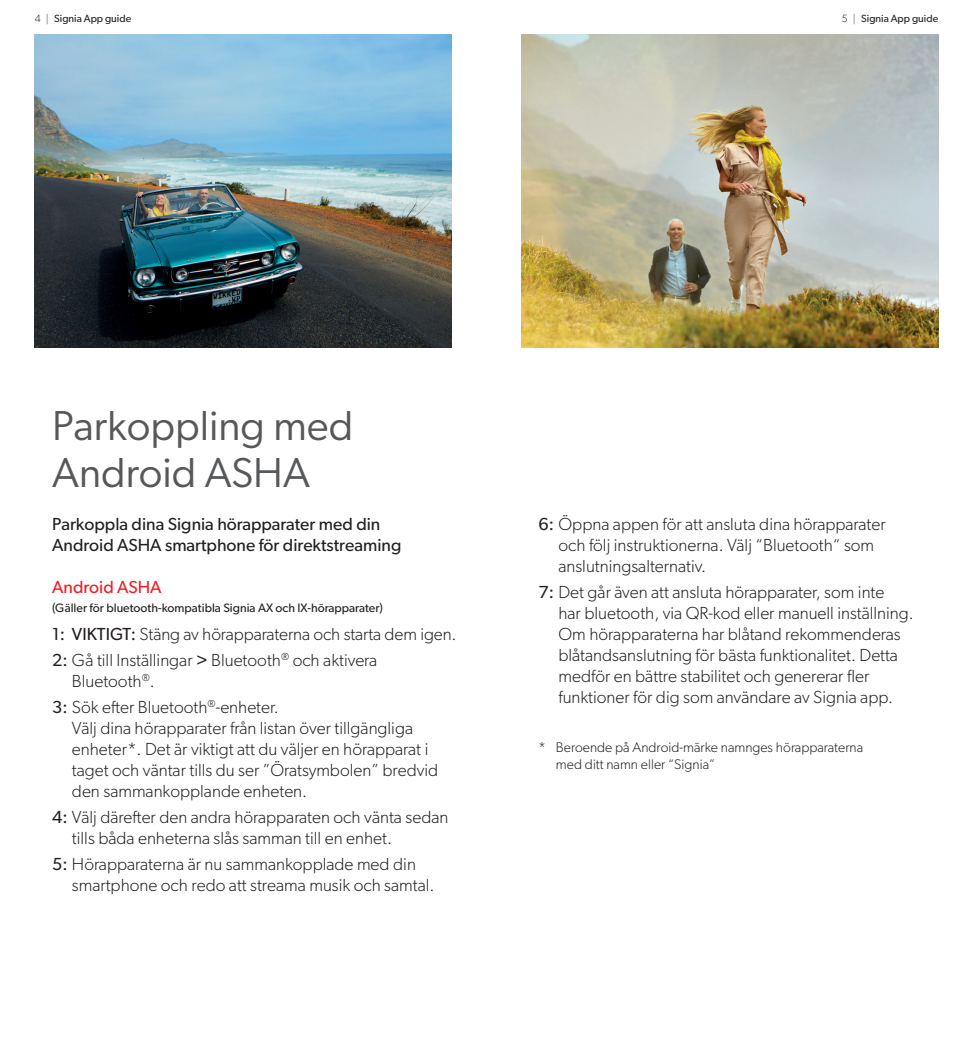
<style>
.page{position:relative;width:973px;height:1042px;background:#fff}
.page>*{position:absolute;margin:0;border:0;box-sizing:border-box;transform-origin:0 0}
.t1{font:42px/46.2px "Gibson";color:#57585a}
.t2{font:300 17.5px/21px "Gibson";color:#231f20}
.t3{font:17.5px/21px "Gibson";color:#231f20}
.t4{font:17.5px "Gibson";color:#ee1d23}
.t5{font:300 14px/16.8px "Gibson";color:#231f20}
.t6{font:12.25px "Gibson";color:#231f20}
.t7{font:10.5px "Gibson";color:#231f20}
.t8{font:300 10.5px "Gibson";color:#231f20}
.s1{font-weight:400}
</style>
<div class="page">
<img style="left:521px;top:35px;width:417px;height:312px">
<img style="left:35px;top:35px;width:416px;height:312px">
<p class="t8" style="left:35px;top:12px;width:7px">4</p>
<p class="t7" style="left:54px;top:13px;width:78px">Signia App guide</p>
<p class="t8" style="left:841px;top:12px;width:7px">5</p>
<p class="t7" style="left:861px;top:13px;width:78px">Signia App guide</p>
<h1 class="t1" style="left:52px;top:402px;width:303px">Parkoppling med<br>Android ASHA</h1>
<p class="t3" style="left:52px;top:513px;width:351px">Parkoppla dina Signia hörapparater med din<br>Android ASHA smartphone för direktstreaming</p>
<p class="t4" style="left:52px;top:576px;width:111px">Android ASHA</p>
<p class="t6" style="left:52px;top:601px;width:332px">(Gäller för bluetooth-kompatibla Signia AX och IX-hörapparater)</p>
<p class="t2" style="left:52px;top:621px;width:406px;line-height:25.9px"><span class="s1">1: VIKTIGT:</span> Stäng av hörapparaterna och starta dem igen.<br><span class="s1">2:</span> Gå till Inställingar <span class="s1">&gt;</span> Bluetooth<sup>®</sup> och aktivera</p>
<p class="t2" style="left:52px;top:668px;width:228px;line-height:25.9px;text-indent:20px">Bluetooth<sup>®</sup>.<br><span class="s1">3:</span> Sök efter Bluetooth<sup>®</sup>-enheter.</p>
<p class="t2" style="left:72px;top:717px;width:368px">Välj dina hörapparater från listan över tillgängliga enheter*. Det är viktigt att du väljer en hörapparat i taget och väntar tills du ser ”Öratsymbolen” bredvid den sammankopplande enheten.</p>
<p class="t2" style="left:72px;top:806px;width:378px;text-indent:-20px"><span class="s1">4:</span> Välj därefter den andra hörapparaten och vänta sedan tills båda enheterna slås samman till en enhet.</p>
<p class="t2" style="left:72px;top:853px;width:364px;text-indent:-20px"><span class="s1">5:</span> Hörapparaterna är nu sammankopplade med din smartphone och redo att streama musik och samtal.</p>
<p class="t2" style="left:558px;top:513px;width:328px;text-indent:-20px"><span class="s1">6:</span> Öppna appen för att ansluta dina hörapparater och följ instruktionerna. Välj “Bluetooth“ som anslutningsalternativ.</p>
<p class="t2" style="left:558px;top:581px;width:357px;text-indent:-20px"><span class="s1">7:</span> Det går även att ansluta hörapparater, som inte<br>har bluetooth, via QR-kod eller manuell inställning.<br>Om hörapparaterna har blåtand rekommenderas blåtandsanslutning för bästa funktionalitet. Detta medför en bättre stabilitet och genererar fler funktioner för dig som användare av Signia app.</p>
<p class="t5" style="left:556px;top:738px;width:308px;text-indent:-17px">* Beroende på Android-märke namnges hörapparaterna med ditt namn eller “Signia”</p>
</div>
